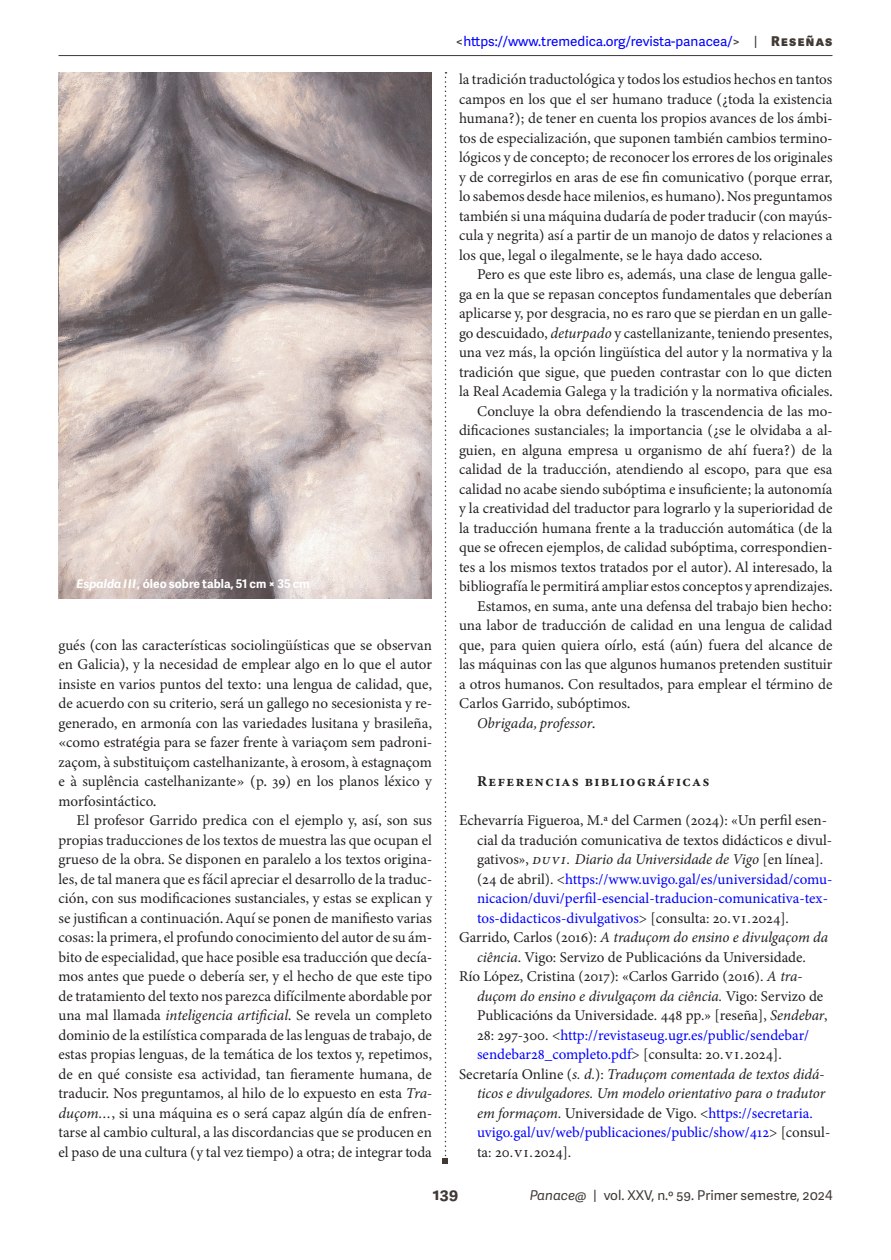
<style>
.page{position:relative;width:891px;height:1260px;background:#fff}
.page>*{position:absolute;margin:0;border:0;box-sizing:border-box;transform-origin:0 0}
.t1{font:700 16.5px "Adelle Sans";color:#403935}
.t2{font:15px/19.5px "Minion 3";letter-spacing:-.005em;color:#231f20;text-align:justify}
.Fuente{font:15px/19.5px "Minion Pro";color:#231f20}
.Fuente-2{font:italic 15px/19.5px "Minion Pro";letter-spacing:-.005em;color:#231f20}
.Título_de_notas_y_bibliografía{font:700 15px "Minion 3";letter-spacing:.11em;color:#231f20}
.t3{font:italic 15px "Minion 3";color:#231f20}
.t4{font:13.5px "Adelle Sans";color:#00f}
.t5{font:13.5px "Adelle Sans";color:#403935}
.Nombres_de_grabados{font:700 12px "Adelle Sans";color:#fff}
.s1{font-style:italic}
.s2{color:#403935}
.s3{font-weight:800;color:#403935}
.s4{font-style:normal}
.s5{color:#00f}
.s6{font-style:normal;color:#00f}
</style>
<div class="page">
<hr style="left:58px;top:55px;width:774px;height:1px;background:#403935">
<img style="left:58px;top:72px;width:374px;height:526px">
<svg style="left:442px;top:72px;width:6px;height:1092px"></svg>
<p class="Nombres_de_grabados" style="left:76px;top:575px;width:235px"><span class="s1">Espalda III</span>, óleo sobre tabla, 51 cm × 35 cm</p>
<p class="t2" style="left:58px;top:635px;width:375px">gués (con las características sociolingüísticas que se observan en Galicia), y la necesidad de emplear algo en lo que el autor insiste en varios puntos del texto: una lengua de calidad, que, de acuerdo con su criterio, será un gallego no secesionista y re&shy;generado, en armonía con las variedades lusitana y brasileña, «como estratégia para se fazer frente à variaçom sem padroni&shy;zaçom, à substituiçom castelhanizante, à erosom, à estagnaçom e à suplência castelhanizante» (p. 39) en los planos léxico y morfosintáctico.</p>
<p class="t2" style="left:58px;top:810px;width:375px;text-indent:18px">El profesor Garrido predica con el ejemplo y, así, son sus propias traducciones de los textos de muestra las que ocupan el grueso de la obra. Se disponen en paralelo a los textos origina&shy;les, de tal manera que es fácil apreciar el desarrollo de la traduc&shy;ción, con sus modificaciones sustanciales, y estas se explican y se justifican a continuación. Aquí se ponen de manifiesto varias cosas: la primera, el profundo conocimiento del autor de su ám&shy;bito de especialidad, que hace posible esa traducción que decía&shy;mos antes que puede o debería ser, y el hecho de que este tipo de tratamiento del texto nos parezca difícilmente abordable por una mal llamada <span class="s1">inteligencia artificial</span>. Se revela un completo dominio de la estilística comparada de las lenguas de trabajo, de estas propias lenguas, de la temática de los textos y, repetimos, de en qué consiste esa actividad, tan fieramente humana, de traducir. Nos preguntamos, al hilo de lo expuesto en esta <span class="s1">Tra&shy;duçom…</span>, si una máquina es o será capaz algún día de enfren&shy;tarse al cambio cultural, a las discordancias que se producen en el paso de una cultura (y tal vez tiempo) a otra; de integrar toda</p>
<p class="t4" style="left:456px;top:32px;width:378px"><span class="s2">&lt;</span>https://www.tremedica.org/revista-panacea/<span class="s2">&gt; |</span> <span class="s3">Reseñas</span></p>
<p class="t2" style="left:459px;top:69px;width:375px">la tradición traductológica y todos los estudios hechos en tantos campos en los que el ser humano traduce (¿toda la existencia humana?); de tener en cuenta los propios avances de los ámbi&shy;tos de especialización, que suponen también cambios termino&shy;lógicos y de concepto; de reconocer los errores de los originales y de corregirlos en aras de ese fin comunicativo (porque errar, lo sabemos desde hace milenios, es humano). Nos preguntamos también si una máquina dudaría de poder traducir (con mayús&shy;cula y negrita) así a partir de un manojo de datos y relaciones a los que, legal o ilegalmente, se le haya dado acceso.</p>
<p class="t2" style="left:459px;top:264px;width:375px;text-indent:18px">Pero es que este libro es, además, una clase de lengua galle&shy;ga en la que se repasan conceptos fundamentales que deberían aplicarse y, por desgracia, no es raro que se pierdan en un galle&shy;go descuidado, <span class="s1">deturpado</span> y castellanizante, teniendo presentes, una vez más, la opción lingüística del autor y la normativa y la tradición que sigue, que pueden contrastar con lo que dicten la Real Academia Galega y la tradición y la normativa oficiales.</p>
<p class="t2" style="left:459px;top:401px;width:375px;text-indent:18px">Concluye la obra defendiendo la trascendencia de las mo&shy;dificaciones sustanciales; la importancia (¿se le olvidaba a al&shy;guien, en alguna empresa u organismo de ahí fuera?) de la calidad de la traducción, atendiendo al escopo, para que esa calidad no acabe siendo subóptima e insuficiente; la autonomía y la creatividad del traductor para lograrlo y la superioridad de la traducción humana frente a la traducción automática (de la que se ofrecen ejemplos, de calidad subóptima, correspondien&shy;tes a los mismos textos tratados por el autor). Al interesado, la bibliografía le permitirá ampliar estos conceptos y aprendizajes.</p>
<p class="t2" style="left:459px;top:596px;width:375px;text-indent:18px">Estamos, en suma, ante una defensa del trabajo bien hecho: una labor de traducción de calidad en una lengua de calidad que, para quien quiera oírlo, está (aún) fuera del alcance de las máquinas con las que algunos humanos pretenden sustituir a otros humanos. Con resultados, para emplear el término de Carlos Garrido, subóptimos.</p>
<p class="t3" style="left:477px;top:712px;width:120px">Obrigada, professor<span class="s4">.</span></p>
<p class="Título_de_notas_y_bibliografía" style="left:477px;top:771px;width:234px">Referencias bibliográficas</p>
<p class="Fuente" style="left:477px;top:811px;width:357px;text-indent:-18px">Echevarría Figueroa, M.ª del Carmen (2024): «Un perfil esen&shy;cial da tradución comunicativa de textos didácticos e divul&shy;gativos», <span class="s1">duvi. Diario da Universidade de Vigo</span> [en línea]. (24 de abril). &lt;<span class="s5">https://www.uvigo.gal/es/universidad/comu&shy;nicacion/duvi/perfil-esencial-traducion-comunicativa-tex&shy;tos-didacticos-divulgativos</span>&gt; [consulta: 20.vi.2024].</p>
<p class="Fuente" style="left:459px;top:928px;width:371px;text-align:center">Garrido, Carlos (2016): <span class="s1">A traduçom do ensino e divulgaçom da ciência</span>. Vigo: Servizo de Publicacións da Universidade.</p>
<p class="Fuente" style="left:477px;top:967px;width:352px;text-indent:-18px">Río López, Cristina (2017): «Carlos Garrido (2016). <span class="s1">A tra&shy;duçom do ensino e divulgaçom da ciência.</span> Vigo: Servizo de Publicacións da Universidade. 448 pp.» [reseña], <span class="s1">Sendebar</span>, 28: 297-300. &lt;<span class="s5">http://revistaseug.ugr.es/public/sendebar/ sendebar28_completo.pdf</span>&gt; [consulta: 20.vi.2024].</p>
<p class="Fuente-2" style="left:477px;top:1064px;width:355px;text-indent:-18px"><span class="s4">Secretaría Online (</span>s. d.<span class="s4">):</span> Traduçom comentada de textos didá&shy;ticos e divulgadores. Um modelo orientativo para o tradutor em formaçom<span class="s4">. Universidade de Vigo. &lt;</span><span class="s6">https://secretaria. uvigo.gal/uv/web/publicaciones/public/show/412</span><span class="s4">&gt; [consul&shy;ta: 20.vi.2024].</span></p>
<p class="t1" style="left:433px;top:1182px;width:27px">139</p>
<p class="t5" style="left:530px;top:1186px;width:304px"><span class="s1">Panace@</span> | vol. XXV, n.º 59. Primer semestre, 2024</p>
</div>
